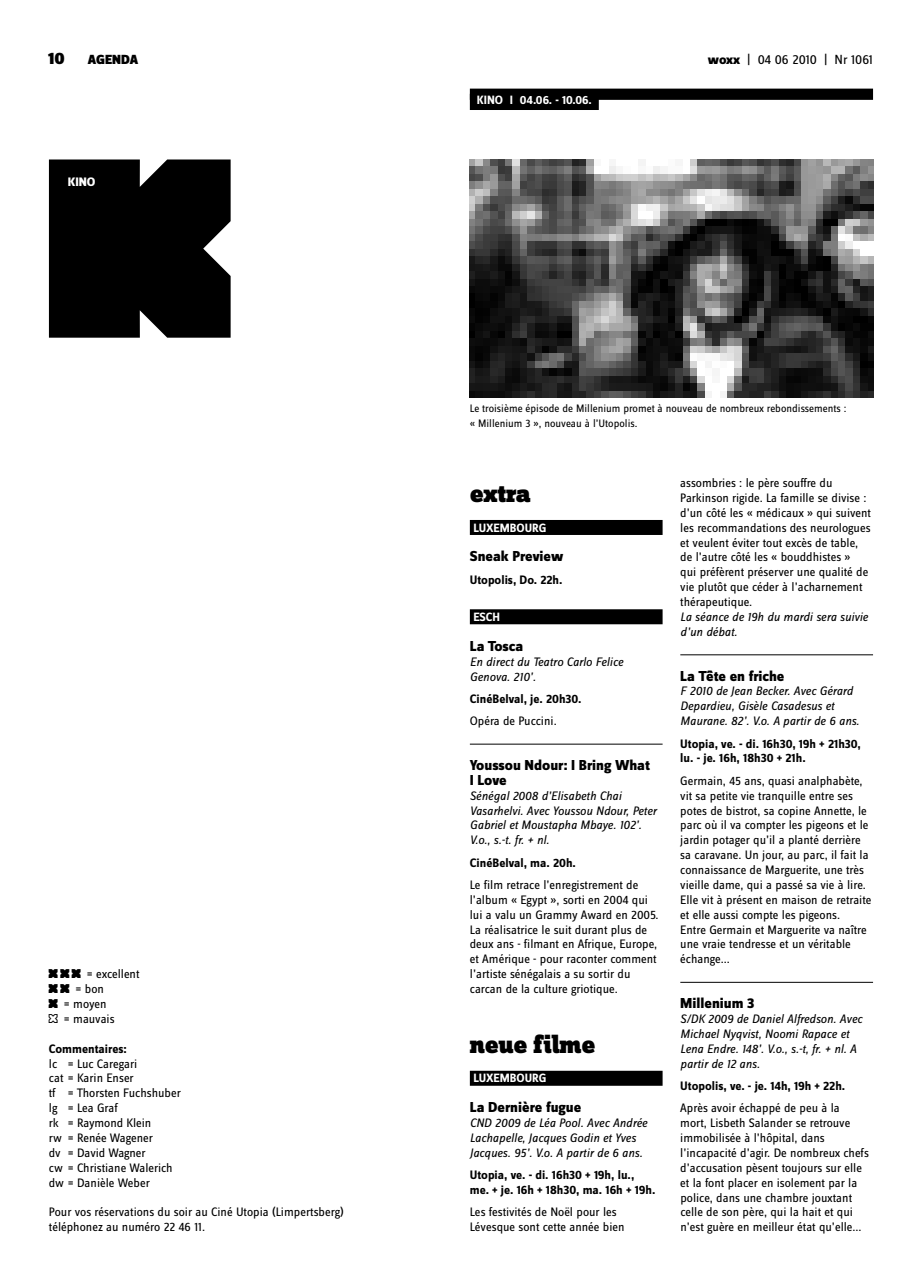
<style>
.page{position:relative;width:922px;height:1276px;background:#fff}
.page>*{position:absolute;margin:0;border:0;box-sizing:border-box;transform-origin:0 0}
.t1{font:32.5px "woxx";color:#000}
.t2{font:900 26.25px "Zine Slab Dis";letter-spacing:-.01em;color:#000}
.t3{font:900 17.5px "Zine Sans Dis";color:#000}
.t4{font:800 15px/14.9px "Zine Sans Dis";color:#000}
.t5{font:13.75px "Zine Sans Dis";color:#000}
.t6{font:900 13.75px "Zine Sans Dis";color:#000}
.t7{font:12.75px/14.9px "Zine Sans Dis";color:#000}
.t8{font:italic 12.75px/14.9px "Zine Sans Dis";color:#000}
.t9{font:700 12.75px/14.9px "Zine Sans Dis";color:#000}
.t10{font:800 12.75px "Zine Sans Dis";color:#fff}
.t11{font:700 12.5px "Zine Sans Dis";color:#fff}
.t12{font:11.25px/14.9px "Zine Sans Dis";color:#000}
.s1{font-weight:800}
</style>
<div class="page">
<div style="left:469px;top:520px;width:193px;height:15px;background:#000"></div>
<div style="left:469px;top:609px;width:193px;height:15px;background:#000"></div>
<hr style="left:469px;top:744px;width:193px;height:1px;background:#000">
<div style="left:469px;top:1070px;width:193px;height:15px;background:#000"></div>
<hr style="left:680px;top:654px;width:192px;height:1px;background:#000">
<hr style="left:680px;top:982px;width:192px;height:1px;background:#000">
<div style="left:49px;top:159px;width:181px;height:179px;background:#000"></div>
<div style="left:469px;top:89px;width:403px;height:11px;background:#000"></div>
<div style="left:469px;top:94px;width:129px;height:16px;background:#000"></div>
<img style="left:469px;top:159px;width:403px;height:239px">
<h3 class="t3" style="left:48px;top:49px;width:18px">10</h3>
<p class="t6" style="left:88px;top:53px;width:52px">AGENDA</p>
<p class="t5" style="left:707px;top:53px;width:167px"><span class="s1">woxx</span> | 04 06 2010 | Nr 1061</p>
<p class="t10" style="left:68px;top:175px;width:29px">KINO</p>
<h1 class="t1" style="left:49px;top:951px;width:40px">XXX</h1>
<p class="t7" style="left:87px;top:967px;width:54px">= excellent</p>
<h1 class="t1" style="left:49px;top:966px;width:29px">XX</h1>
<p class="t7" style="left:75px;top:982px;width:30px">= bon</p>
<h1 class="t1" style="left:49px;top:980px;width:18px">X</h1>
<p class="t7" style="left:64px;top:997px;width:44px">= moyen</p>
<h1 class="t1" style="left:49px;top:995px;width:18px">0</h1>
<p class="t7" style="left:64px;top:1012px;width:52px">= mauvais</p>
<p class="t9" style="left:49px;top:1041px;width:79px">Commentaires:</p>
<p class="t7" style="left:49px;top:1056px;width:134px">lc = Luc Caregari<br>cat = Karin Enser<br>tf = Thorsten Fuchshuber lg = Lea Graf<br>rk = Raymond Klein<br>rw = Renée Wagener<br>dv = David Wagner<br>cw = Christiane Walerich dw = Danièle Weber</p>
<p class="t7" style="left:49px;top:1205px;width:296px">Pour vos réservations du soir au Ciné Utopia (Limpertsberg) téléphonez au numéro 22 46 11.</p>
<p class="t11" style="left:477px;top:93px;width:116px">KINO I 04.06. - 10.06.</p>
<p class="t12" style="left:469px;top:402px;width:378px">Le troisième épisode de Millenium promet à nouveau de nombreux rebondissements : « Millenium 3 », nouveau à l’Utopolis.</p>
<h2 class="t2" style="left:469px;top:479px;width:62px">extra</h2>
<p class="t11" style="left:473px;top:521px;width:74px">Luxembourg</p>
<p class="t4" style="left:469px;top:550px;width:95px">Sneak Preview</p>
<p class="t9" style="left:469px;top:573px;width:94px">Utopolis, Do. 22h.</p>
<p class="t11" style="left:473px;top:610px;width:28px">Esch</p>
<p class="t4" style="left:469px;top:639px;width:55px">La Tosca</p>
<p class="t8" style="left:469px;top:654px;width:155px">En direct du Teatro Carlo Felice<br>Genova. 210’.</p>
<p class="t9" style="left:469px;top:692px;width:113px">CinéBelval, je. 20h30.</p>
<p class="t7" style="left:469px;top:714px;width:88px">Opéra de Puccini.</p>
<p class="t4" style="left:469px;top:758px;width:181px">Youssou Ndour: I Bring What<br>I Love</p>
<p class="t8" style="left:469px;top:788px;width:188px">Sénégal 2008 d’Elisabeth Chai<br>Vasarhelvi. Avec Youssou Ndour, Peter<br>Gabriel et Moustapha Mbaye. 102’.<br>V.o., s.-t. fr. + nl.</p>
<p class="t9" style="left:469px;top:855px;width:108px">CinéBelval, ma. 20h.</p>
<p class="t7" style="left:469px;top:878px;width:190px">Le film retrace l’enregistrement de l’album « Egypt », sorti en 2004 qui lui a valu un Grammy Award en 2005.<br>La réalisatrice le suit durant plus de deux ans - filmant en Afrique, Europe, et Amérique - pour raconter comment l’artiste sénégalais a su sortir du carcan de la culture griotique.</p>
<h2 class="t2" style="left:469px;top:1030px;width:127px">neue filme</h2>
<p class="t11" style="left:473px;top:1071px;width:74px">Luxembourg</p>
<p class="t4" style="left:469px;top:1100px;width:113px">La Dernière fugue</p>
<p class="t8" style="left:469px;top:1115px;width:179px">CND 2009 de Léa Pool. Avec Andrée<br>Lachapelle, Jacques Godin et Yves<br>Jacques. 95’. V.o. A partir de 6 ans.</p>
<p class="t9" style="left:469px;top:1168px;width:187px">Utopia, ve. - di. 16h30 + 19h, lu., me. + je. 16h + 18h30, ma. 16h + 19h.</p>
<p class="t7" style="left:469px;top:1205px;width:156px">Les festivités de Noël pour les<br>Lévesque sont cette année bien</p>
<p class="t7" style="left:680px;top:476px;width:192px">assombries : le père souffre du Parkinson rigide. La famille se divise : d’un côté les « médicaux » qui suivent les recommandations des neurologues et veulent éviter tout excès de table, de l’autre côté les « bouddhistes »<br>qui préfèrent préserver une qualité de vie plutôt que céder à l’acharnement thérapeutique.</p>
<p class="t8" style="left:680px;top:609px;width:189px">La séance de 19h du mardi sera suivie d’un débat.</p>
<p class="t4" style="left:680px;top:669px;width:106px">La Tête en friche</p>
<p class="t8" style="left:680px;top:684px;width:180px">F 2010 de Jean Becker. Avec Gérard<br>Depardieu, Gisèle Casadesus et<br>Maurane. 82’. V.o. A partir de 6 ans.</p>
<p class="t9" style="left:680px;top:736px;width:182px">Utopia, ve. - di. 16h30, 19h + 21h30, lu. - je. 16h, 18h30 + 21h.</p>
<p class="t7" style="left:680px;top:774px;width:193px">Germain, 45 ans, quasi analphabète, vit sa petite vie tranquille entre ses potes de bistrot, sa copine Annette, le parc où il va compter les pigeons et le jardin potager qu’il a planté derrière sa caravane. Un jour, au parc, il fait la connaissance de Marguerite, une très vieille dame, qui a passé sa vie à lire.<br>Elle vit à présent en maison de retraite et elle aussi compte les pigeons.<br>Entre Germain et Marguerite va naître une vraie tendresse et un véritable échange...</p>
<p class="t4" style="left:680px;top:996px;width:76px">Millenium 3</p>
<p class="t8" style="left:680px;top:1011px;width:183px">S/DK 2009 de Daniel Alfredson. Avec<br>Michael Nyqvist, Noomi Rapace et<br>Lena Endre. 148’. V.o., s.-t, fr. + nl. A partir de 12 ans.</p>
<p class="t9" style="left:680px;top:1079px;width:166px">Utopolis, ve. - je. 14h, 19h + 22h.</p>
<p class="t7" style="left:680px;top:1101px;width:190px">Après avoir échappé de peu à la mort, Lisbeth Salander se retrouve immobilisée à l’hôpital, dans l’incapacité d’agir. De nombreux chefs d’accusation pèsent toujours sur elle et la font placer en isolement par la police, dans une chambre jouxtant celle de son père, qui la hait et qui n’est guère en meilleur état qu’elle...</p>
</div>
